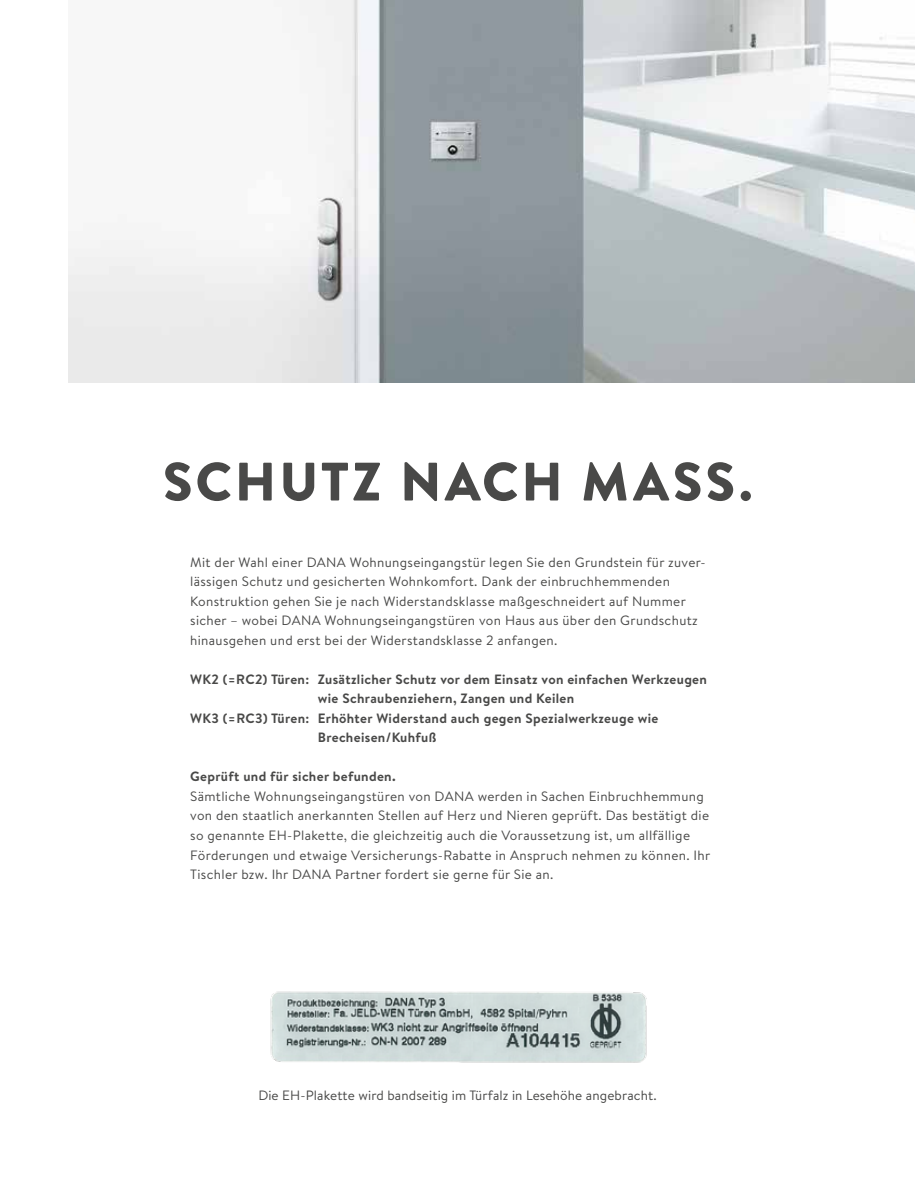
<style>
.page{position:relative;width:915px;height:1191px;background:#fff}
.page>*{position:absolute;margin:0;border:0;box-sizing:border-box;transform-origin:0 0}
.t1{font:900 54px "Brandon Grotesque";letter-spacing:.055em;color:#494948}
.t2{font:13.5px/19.5px "Brandon Text";letter-spacing:.025em;color:#494948}
.t3{font:700 13.5px "Brandon Text";letter-spacing:.025em;color:#494948}
</style>
<div class="page">
<img style="left:68px;top:0;width:846px;height:383px">
<img style="left:270px;top:991px;width:377px;height:71px">
<h1 class="t1" style="left:163px;top:443px;width:590px">SCHUTZ NACH MASS.</h1>
<p class="t2" style="left:190px;top:552px;width:517px">Mit der Wahl einer DANA Wohnungseingangstür legen Sie den Grundstein für zuver&shy;lässigen Schutz und gesicherten Wohnkomfort. Dank der einbruchhemmenden Konstruktion gehen Sie je nach Widerstandsklasse maßgeschneidert auf Nummer sicher – wobei DANA Wohnungseingangstüren von Haus aus über den Grundschutz hinausgehen und erst bei der Widerstandsklasse 2 anfangen.</p>
<p class="t3" style="left:190px;top:670px;width:518px">WK2 (=RC2) Türen: Zusätzlicher Schutz vor dem Einsatz von einfachen Werkzeugen</p>
<p class="t3" style="left:318px;top:689px;width:258px">wie Schraubenziehern, Zangen und Keilen</p>
<p class="t3" style="left:190px;top:709px;width:469px">WK3 (=RC3) Türen: Erhöhter Widerstand auch gegen Spezialwerkzeuge wie</p>
<p class="t3" style="left:318px;top:728px;width:120px">Brecheisen/Kuhfuß</p>
<p class="t3" style="left:190px;top:767px;width:207px">Geprüft und für sicher befunden.</p>
<p class="t2" style="left:190px;top:786px;width:521px">Sämtliche Wohnungseingangstüren von DANA werden in Sachen Einbruchhemmung von den staatlich anerkannten Stellen auf Herz und Nieren geprüft. Das bestätigt die so genannte EH-Plakette, die gleichzeitig auch die Voraussetzung ist, um allfällige Förderungen und etwaige Versicherungs-Rabatte in Anspruch nehmen zu können. Ihr Tischler bzw. Ihr DANA Partner fordert sie gerne für Sie an.</p>
<p class="t2" style="left:258px;top:1085px;width:399px">Die EH-Plakette wird bandseitig im Türfalz in Lesehöhe angebracht.</p>
</div>
